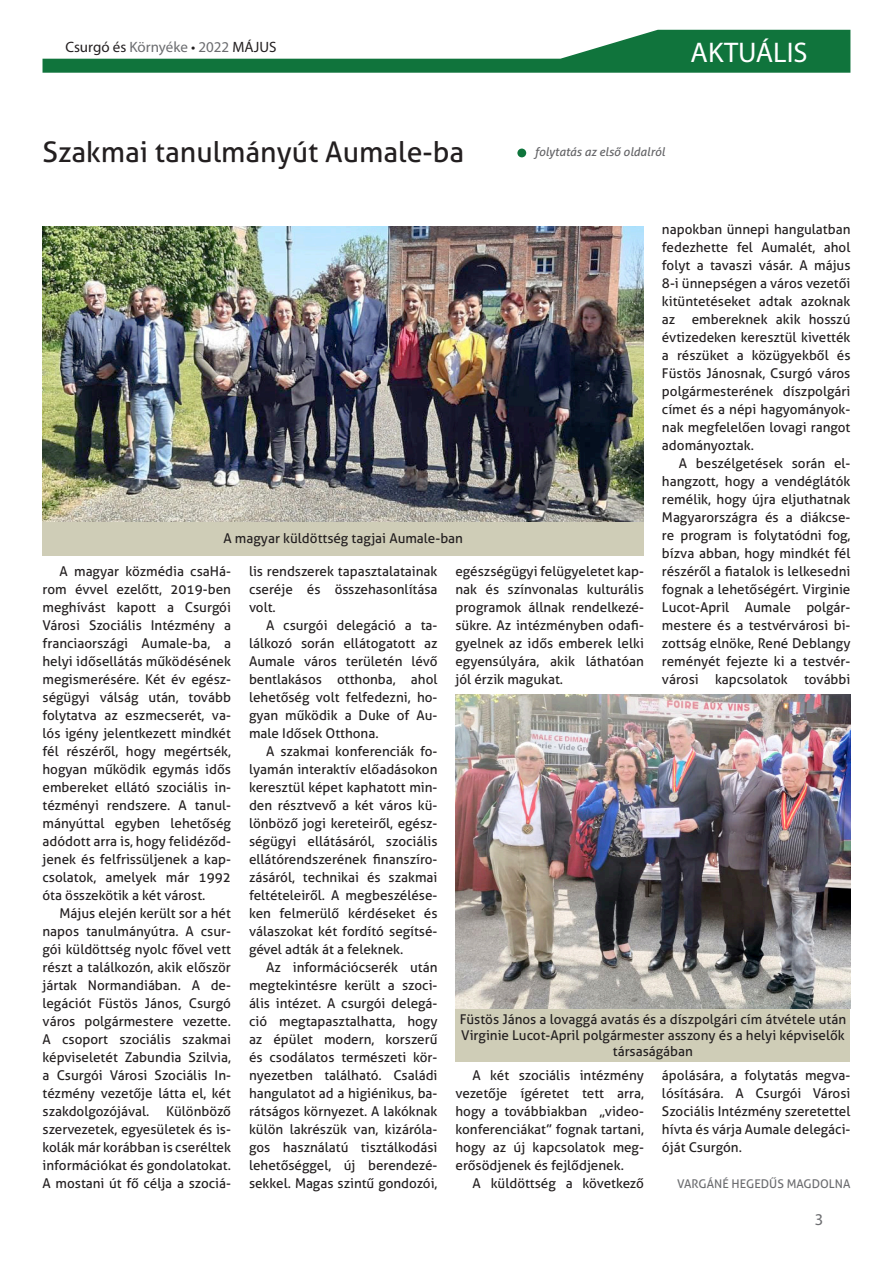
<style>
.page{position:relative;width:893px;height:1263px;background:#fff}
.page>*{position:absolute;margin:0;border:0;box-sizing:border-box;transform-origin:0 0}
.t1{font:28.5px "Aller";color:#231f20}
.t2{font:28.5px "Myriad Pro";color:#fff}
.t3{font:16.5px "Myriad Pro";color:#6c6d70}
.t4{font:15px "Myriad Pro";color:#231f20}
.t5{font:13.5px/18px "Aller";color:#231f20;text-align:justify}
.t6{font:italic 12px "Aller";color:#636366}
.t7{font:12px "Aller";color:#6c6d70}
.s1{color:#6c6d70}
</style>
<div class="page">
<svg style="left:43px;top:30px;width:807px;height:43px"></svg>
<div style="left:517px;top:149px;width:9px;height:8px;background:#0f753c;border-radius:50%"></div>
<img style="left:43px;top:226px;width:601px;height:296px">
<div style="left:43px;top:522px;width:601px;height:33px;background:#cdcbb4"></div>
<img style="left:455px;top:694px;width:395px;height:315px">
<div style="left:455px;top:1009px;width:395px;height:53px;background:#cdcbb4"></div>
<p class="t4" style="left:65px;top:38px;width:213px">Csurgó és <span class="s1">Környéke</span> • <span class="s1">2022</span> MÁJUS</p>
<p class="t2" style="left:691px;top:35px;width:118px">AKTUÁLIS</p>
<p class="t1" style="left:43px;top:135px;width:423px">Szakmai tanulmányút Aumale-ba</p>
<p class="t6" style="left:535px;top:145px;width:132px">folytatás az első oldalról</p>
<p class="t5" style="left:662px;top:220px;width:190px">napokban ünnepi hangulatban fedezhette fel Aumalét, ahol folyt a tavaszi vásár. A május 8-i ünnepségen a város vezetői kitüntetéseket adtak azoknak az embereknek akik hosszú évtizedeken keresztül kivették a részüket a közügyekből és Füstös Jánosnak, Csurgó város polgármesterének díszpolgári címet és a népi hagyományok&shy;nak megfelelően lovagi rangot adományoztak.</p>
<p class="t5" style="left:662px;top:454px;width:190px;text-indent:17px">A beszélgetések során el&shy;hangzott, hogy a vendéglátók remélik, hogy újra eljuthatnak Magyarországra és a diákcse&shy;re program is folytatódni fog, bízva abban, hogy mindkét fél részéről a fiatalok is lelkesedni fognak a lehetőségért. Virginie Lucot-April Aumale polgár&shy;mestere és a testvérvárosi bi&shy;zottság elnöke, René Deblangy reményét fejezte ki a testvér&shy;városi kapcsolatok további</p>
<p class="t5" style="left:223px;top:529px;width:241px">A magyar küldöttség tagjai Aumale-ban</p>
<p class="t5" style="left:455px;top:562px;width:190px">egészségügyi felügyeletet kap&shy;nak és színvonalas kulturális programok állnak rendelkezé&shy;sükre. Az intézményben odafi&shy;gyelnek az idős emberek lelki egyensúlyára, akik láthatóan jól érzik magukat.</p>
<p class="t5" style="left:43px;top:562px;width:190px;text-indent:17px">A magyar közmédia csaHá&shy;rom évvel ezelőtt, 2019-ben meghívást kapott a Csurgói Városi Szociális Intézmény a franciaországi Aumale-ba, a helyi idősellátás működésének megismerésére. Két év egész&shy;ségügyi válság után, tovább folytatva az eszmecserét, va&shy;lós igény jelentkezett mindkét fél részéről, hogy megértsék, hogyan működik egymás idős embereket ellátó szociális in&shy;tézményi rendszere. A tanul&shy;mányúttal egyben lehetőség adódott arra is, hogy felidéződ&shy;jenek és felfrissüljenek a kap&shy;csolatok, amelyek már 1992 óta összekötik a két várost.</p>
<p class="t5" style="left:43px;top:904px;width:190px;text-indent:17px">Május elején került sor a hét napos tanulmányútra. A csur&shy;gói küldöttség nyolc fővel vett részt a találkozón, akik először jártak Normandiában. A de&shy;legációt Füstös János, Csurgó város polgármestere vezette.<br>A csoport szociális szakmai képviseletét Zabundia Szilvia, a Csurgói Városi Szociális In&shy;tézmény vezetője látta el, két szakdolgozójával. Különböző szervezetek, egyesületek és is&shy;kolák már korábban is cseréltek információkat és gondolatokat.<br>A mostani út fő célja a szociá-</p>
<p class="t5" style="left:249px;top:562px;width:190px">lis rendszerek tapasztalatainak cseréje és összehasonlítása volt.</p>
<p class="t5" style="left:249px;top:616px;width:190px;text-indent:17px">A csurgói delegáció a ta&shy;lálkozó során ellátogatott az Aumale város területén lévő bentlakásos otthonba, ahol lehetőség volt felfedezni, ho&shy;gyan működik a Duke of Au&shy;male Idősek Otthona.</p>
<p class="t5" style="left:249px;top:742px;width:190px;text-indent:17px">A szakmai konferenciák fo&shy;lyamán interaktív előadásokon keresztül képet kaphatott min&shy;den résztvevő a két város kü&shy;lönböző jogi kereteiről, egész&shy;ségügyi ellátásáról, szociális ellátórendszerének finanszíro&shy;zásáról, technikai és szakmai feltételeiről. A megbeszélése&shy;ken felmerülő kérdéseket és válaszokat két fordító segítsé&shy;gével adták át a feleknek.</p>
<p class="t5" style="left:249px;top:958px;width:190px;text-indent:17px">Az információcserék után megtekintésre került a szoci&shy;ális intézet. A csurgói delegá&shy;ció megtapasztalhatta, hogy az épület modern, korszerű és csodálatos természeti kör&shy;nyezetben található. Családi hangulatot ad a higiénikus, ba&shy;rátságos környezet. A lakóknak külön lakrészük van, kizáróla&shy;gos használatú tisztálkodási lehetőséggel, új berendezé&shy;sekkel. Magas szintű gondozói,</p>
<p class="t5" style="left:460px;top:1011px;width:388px;line-height:16.2px;text-align:center">Füstös János a lovaggá avatás és a díszpolgári cím átvétele után<br>Virginie Lucot-April polgármester asszony és a helyi képviselők társaságában</p>
<p class="t5" style="left:455px;top:1066px;width:190px;text-indent:17px">A két szociális intézmény vezetője ígéretet tett arra, hogy a továbbiakban „video&shy;konferenciákat” fognak tartani, hogy az új kapcsolatok meg&shy;erősödjenek és fejlődjenek.</p>
<p class="t5" style="left:472px;top:1174px;width:173px">A küldöttség a következő</p>
<p class="t5" style="left:662px;top:1066px;width:190px">ápolására, a folytatás megva&shy;lósítására. A Csurgói Városi Szociális Intézmény szeretettel hívta és várja Aumale delegáci&shy;óját Csurgón.</p>
<p class="t7" style="left:677px;top:1176px;width:175px">VARGÁNÉ HEGEDŰS MAGDOLNA</p>
<p class="t3" style="left:815px;top:1209px;width:10px">3</p>
</div>
